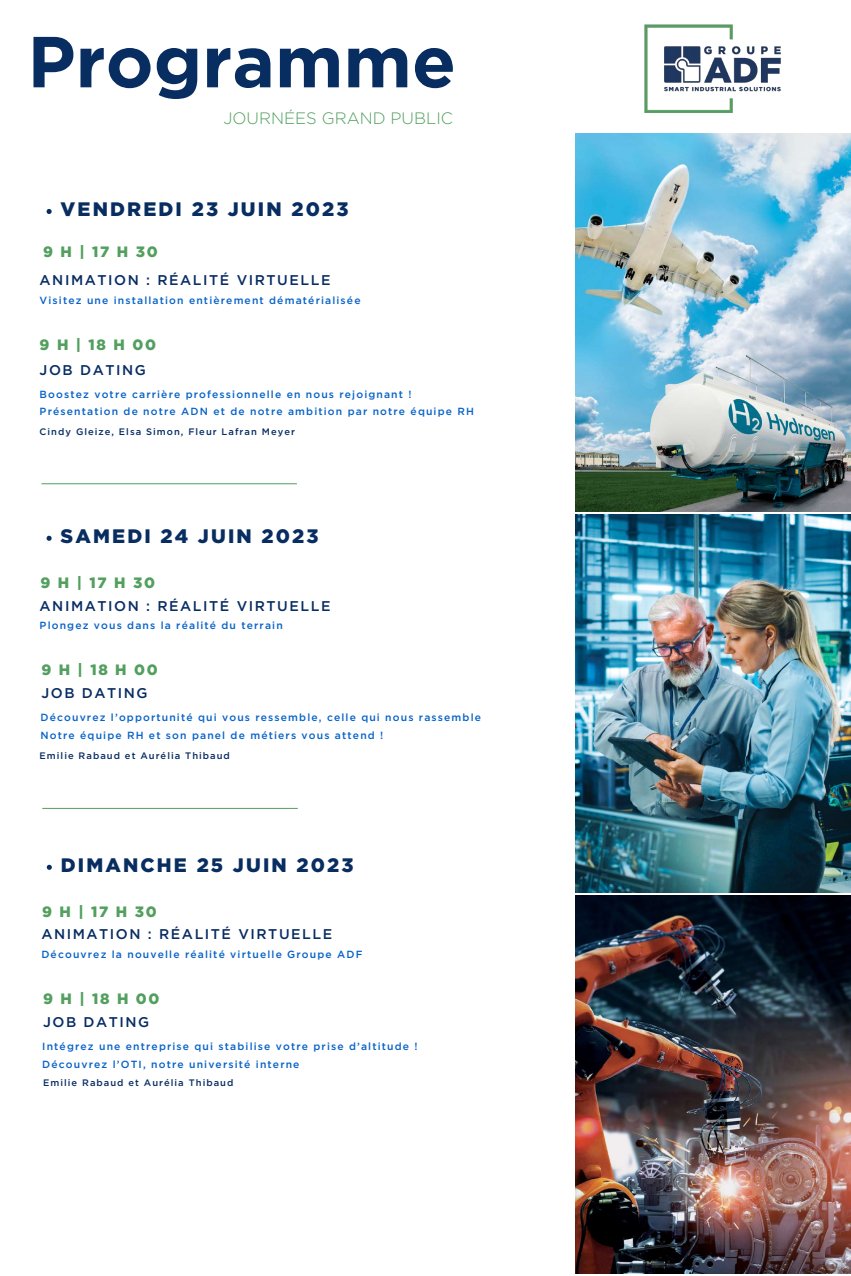
<style>
.page{position:relative;width:851px;height:1276px;background:#fff}
.page>*{position:absolute;margin:0;border:0;box-sizing:border-box;transform-origin:0 0}
.t1{font:700 72px "Gotham";color:#082d61}
.t2{font:900 19.5px "Gotham";letter-spacing:.11em;color:#082d61}
.t3{font:300 16.5px "Gotham";color:#529f5e}
.t4{font:900 15px "Gotham";letter-spacing:.495em;color:#529f5e}
.t5{font:500 14.1px "Gotham";letter-spacing:.11em;color:#082d63}
.t6{font:500 10.35px/17.2px "Gotham";letter-spacing:.11em;color:#0762c8}
.t7{font:500 9.38px "Gotham";letter-spacing:.11em;color:#082d63}
</style>
<div class="page">
<svg style="left:47px;top:209px;width:5px;height:5px"></svg>
<svg style="left:47px;top:536px;width:5px;height:5px"></svg>
<svg style="left:47px;top:865px;width:5px;height:5px"></svg>
<hr style="left:41px;top:483px;width:256px;height:1px;background:#529f5e">
<hr style="left:42px;top:808px;width:256px;height:1px;background:#529f5e">
<img style="left:575px;top:134px;width:275px;height:378px">
<img style="left:575px;top:515px;width:275px;height:377px">
<img style="left:575px;top:895px;width:275px;height:378px">
<img style="left:592px;top:24px;width:242px;height:131px">
<h1 class="t1" style="left:27px;top:30px;width:430px">Programme</h1>
<h3 class="t3" style="left:223px;top:110px;width:231px">JOURNÉES GRAND PUBLIC</h3>
<h2 class="t2" style="left:61px;top:201px;width:289px">VENDREDI 23 JUIN 2023</h2>
<h3 class="t4" style="left:43px;top:244px;width:116px">9H|17H30</h3>
<p class="t6" style="left:40px;top:292px;width:322px">Visitez une installation entièrement dématérialisée</p>
<h3 class="t5" style="left:40px;top:274px;width:292px">ANIMATION : RÉALITÉ VIRTUELLE</h3>
<h3 class="t4" style="left:40px;top:338px;width:118px">9H|18H00</h3>
<p class="t6" style="left:40px;top:386px;width:436px">Boostez votre carrière professionnelle en nous rejoignant !<br>Présentation de notre ADN et de notre ambition par notre équipe RH</p>
<h3 class="t5" style="left:40px;top:364px;width:108px">JOB DATING</h3>
<p class="t7" style="left:40px;top:428px;width:257px">Cindy Gleize, Elsa Simon, Fleur Lafran Meyer</p>
<h2 class="t2" style="left:61px;top:527px;width:259px">SAMEDI 24 JUIN 2023</h2>
<h3 class="t4" style="left:40px;top:576px;width:116px">9H|17H30</h3>
<p class="t6" style="left:40px;top:617px;width:245px">Plongez vous dans la réalité du terrain</p>
<h3 class="t5" style="left:40px;top:599px;width:292px">ANIMATION : RÉALITÉ VIRTUELLE</h3>
<h3 class="t4" style="left:41px;top:663px;width:118px">9H|18H00</h3>
<p class="t6" style="left:40px;top:709px;width:442px">Découvrez l’opportunité qui vous ressemble, celle qui nous rassemble<br>Notre équipe RH et son panel de métiers vous attend !</p>
<h3 class="t5" style="left:41px;top:686px;width:108px">JOB DATING</h3>
<p class="t7" style="left:40px;top:751px;width:192px">Emilie Rabaud et Aurélia Thibaud</p>
<h2 class="t2" style="left:61px;top:856px;width:294px">DIMANCHE 25 JUIN 2023</h2>
<h3 class="t4" style="left:42px;top:905px;width:116px">9H|17H30</h3>
<p class="t6" style="left:41px;top:946px;width:322px">Découvrez la nouvelle réalité virtuelle Groupe ADF</p>
<h3 class="t5" style="left:41px;top:928px;width:292px">ANIMATION : RÉALITÉ VIRTUELLE</h3>
<h3 class="t4" style="left:43px;top:992px;width:118px">9H|18H00</h3>
<p class="t6" style="left:42px;top:1038px;width:377px">Intégrez une entreprise qui stabilise votre prise d’altitude !<br>Découvrez l’OTI, notre université interne</p>
<h3 class="t5" style="left:43px;top:1015px;width:108px">JOB DATING</h3>
<p class="t7" style="left:43px;top:1078px;width:192px">Emilie Rabaud et Aurélia Thibaud</p>
</div>
